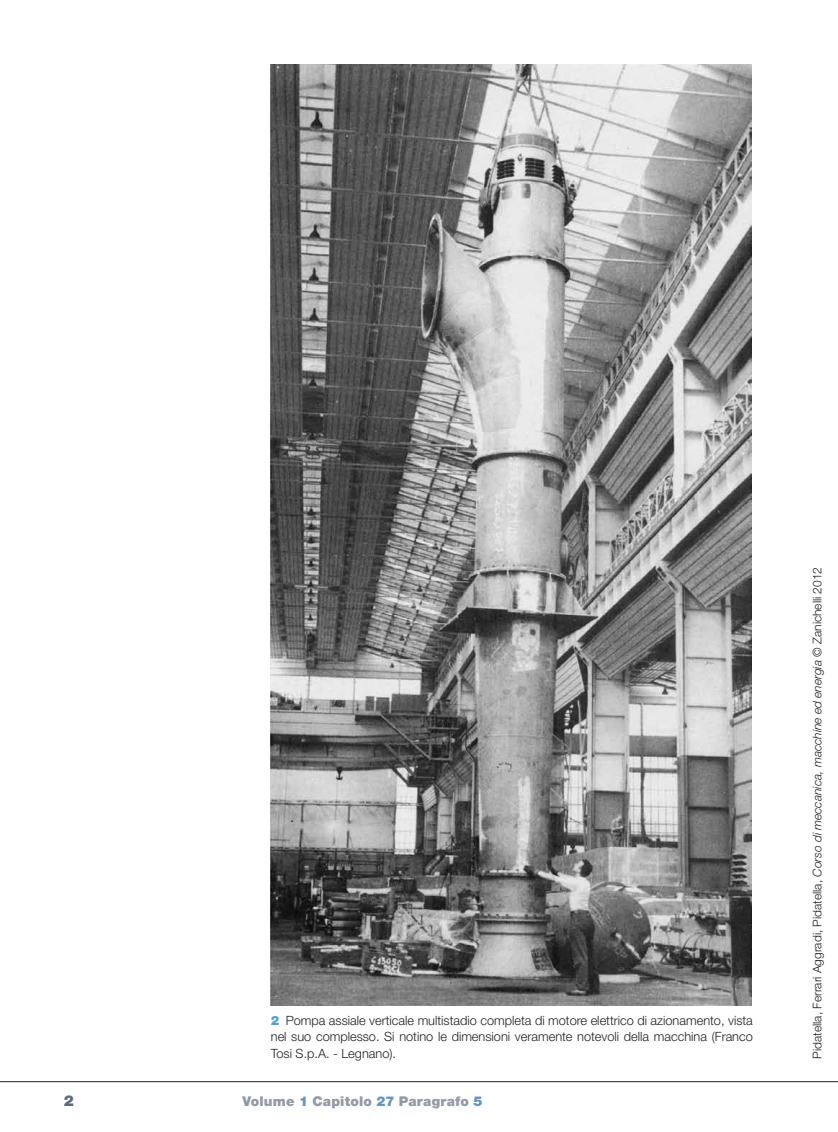
<style>
.page{position:relative;width:838px;height:1132px;background:#fff}
.page>*{position:absolute;margin:0;border:0;box-sizing:border-box;transform-origin:0 0}
.t1{font:900 15px "Helvetica Neue";color:#5e6d7c}
.t2{font:900 13.5px "Helvetica Neue";letter-spacing:.01em;color:#919ba6}
.t3{font:300 12.75px/16.5px "Helvetica Neue";color:#231f20;text-align:justify}
.t4{font:300 12px "Helvetica Neue";color:#231f20}
.s1{font-weight:900;color:#56a0d4}
.s2{color:#6695ba}
.s3{font-style:italic}
</style>
<div class="page">
<hr style="left:0;top:1080px;width:838px;height:1px;background:#231f20">
<img style="left:271px;top:65px;width:481px;height:939px">
<p class="t3" style="left:271px;top:1011px;width:483px"><span class="s1">2</span> Pompa assiale verticale multistadio completa di motore elettrico di azionamento, vista nel suo complesso. Si notino le dimensioni veramente notevoli della macchina (Franco Tosi S.p.A. - Legnano).</p>
<p class="t1" style="left:64px;top:1091px;width:12px">2</p>
<p class="t2" style="left:242px;top:1093px;width:241px">Volume <span class="s2">1</span> Capitolo <span class="s2">27</span> Paragrafo <span class="s2">5</span></p>
<p class="t4" style="left:810px;top:1058px;width:493px;rotate:-90deg">Pidatella, Ferrari Aggradi, Pidatella, <span class="s3">Corso di meccanica, macchine ed energia</span> © Zanichelli 2012</p>
</div>
